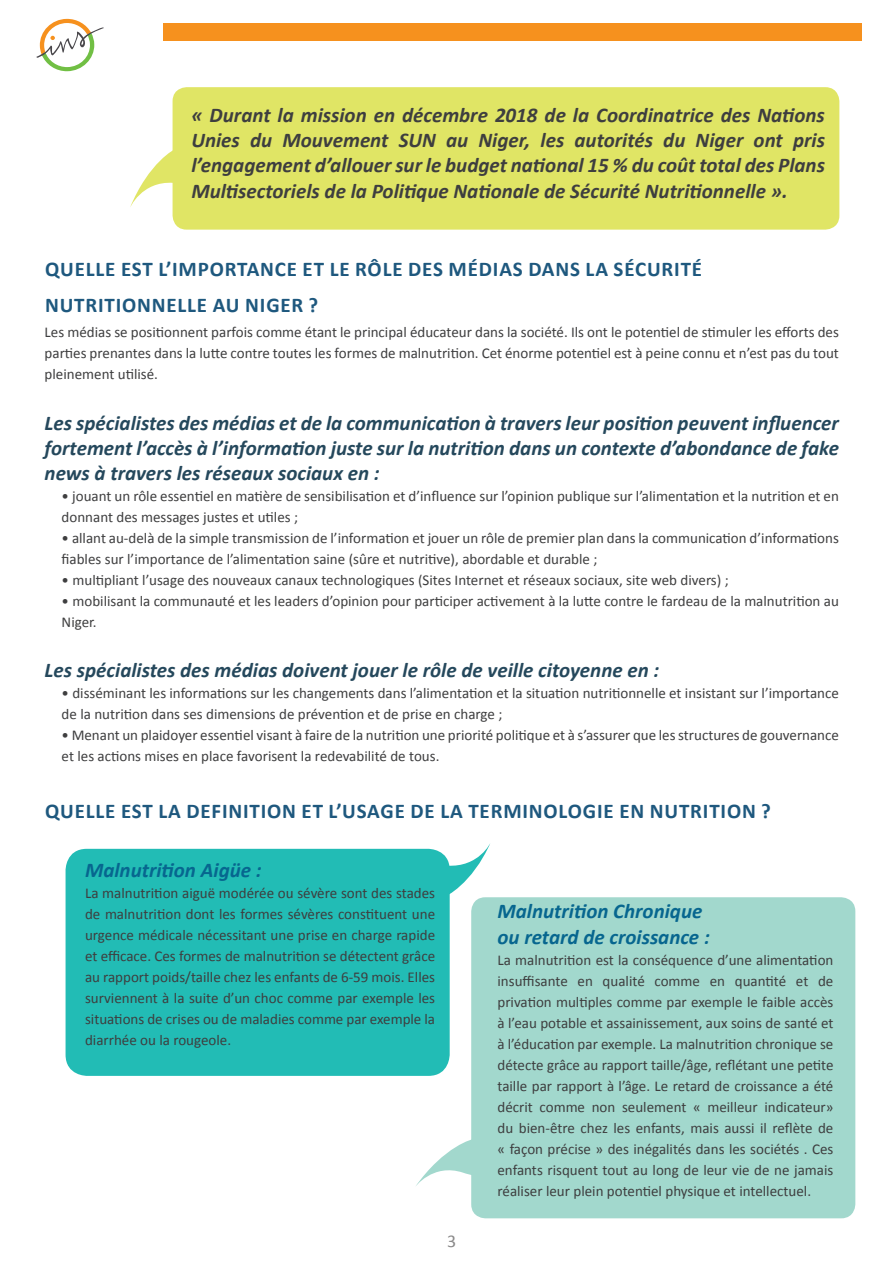
<style>
.page{position:relative;width:893px;height:1263px;background:#fff}
.page>*{position:absolute;margin:0;border:0;box-sizing:border-box;transform-origin:0 0}
.Texte_courant{font:italic 700 21px/25.2px "Calibri";color:#25485c;text-align:justify}
.Texte_courant-2{font:italic 700 21px/25.2px "Calibri";color:#3e3e3f;text-align:justify}
.Sous-titre_chapitr{font:700 21px/36px "Calibri";letter-spacing:.04em;color:#1e587e}
.Texte_courant-3{font:italic 700 21px "Calibri";color:#07668f}
.t1{font:18px "Calibri";color:#8a8989}
.Texte_courant-4{font:15px/21px "Calibri";color:#3e3e3f}
</style>
<div class="page">
<div style="left:173px;top:87px;width:666px;height:143px;background:#e0e565;border-radius:14px"></div>
<svg style="left:130px;top:149px;width:43px;height:59px"></svg>
<div style="left:471px;top:897px;width:384px;height:321px;background:#a2d8cd;border-radius:14px"></div>
<svg style="left:416px;top:1139px;width:56px;height:48px"></svg>
<div style="left:164px;top:23px;width:698px;height:18px;background:#f6911e"></div>
<div style="left:66px;top:849px;width:384px;height:227px;background:#22bcb5;border-radius:21px"></div>
<svg style="left:415px;top:844px;width:75px;height:53px"></svg>
<svg style="left:36px;top:19px;width:68px;height:52px"></svg>
<p class="Texte_courant-2" style="left:191px;top:103px;width:635px">« Durant la mission en décembre 2018 de la Coordinatrice des Nations Unies du Mouvement SUN au Niger, les autorités du Niger ont pris l’engagement d’allouer sur le budget national 15 % du coût total des Plans Multisectoriels de la Politique Nationale de Sécurité Nutritionnelle ».</p>
<p class="Sous-titre_chapitr" style="left:45px;top:251px;width:659px">QUELLE EST L’IMPORTANCE ET LE RÔLE DES MÉDIAS DANS LA SÉCURITÉ<br>NUTRITIONNELLE AU NIGER ?</p>
<p class="Texte_courant-4" style="left:45px;top:322px;width:796px;text-align:justify">Les médias se positionnent parfois comme étant le principal éducateur dans la société. Ils ont le potentiel de stimuler les efforts des parties prenantes dans la lutte contre toutes les formes de malnutrition. Cet énorme potentiel est à peine connu et n’est pas du tout pleinement utilisé.</p>
<p class="Texte_courant" style="left:45px;top:410px;width:796px">Les spécialistes des médias et de la communication à travers leur position peuvent influencer fortement l’accès à l’information juste sur la nutrition dans un contexte d’abondance de fake news à travers les réseaux sociaux en :</p>
<p class="Texte_courant-4" style="left:62px;top:485px;width:779px">• jouant un rôle essentiel en matière de sensibilisation et d’influence sur l’opinion publique sur l’alimentation et la nutrition et en donnant des messages justes et utiles ;</p>
<p class="Texte_courant-4" style="left:62px;top:527px;width:779px">• allant au-delà de la simple transmission de l’information et jouer un rôle de premier plan dans la communication d’informations fiables sur l’importance de l’alimentation saine (sûre et nutritive), abordable et durable ;</p>
<p class="Texte_courant-4" style="left:62px;top:569px;width:669px">• multipliant l’usage des nouveaux canaux technologiques (Sites Internet et réseaux sociaux, site web divers) ;</p>
<p class="Texte_courant-4" style="left:62px;top:590px;width:779px">• mobilisant la communauté et les leaders d’opinion pour participer activement à la lutte contre le fardeau de la malnutrition au<br>Niger.</p>
<p class="Texte_courant" style="left:45px;top:658px;width:616px">Les spécialistes des médias doivent jouer le rôle de veille citoyenne en :</p>
<p class="Texte_courant-4" style="left:62px;top:683px;width:779px">• disséminant les informations sur les changements dans l’alimentation et la situation nutritionnelle et insistant sur l’importance de la nutrition dans ses dimensions de prévention et de prise en charge ;</p>
<p class="Texte_courant-4" style="left:62px;top:725px;width:779px">• Menant un plaidoyer essentiel visant à faire de la nutrition une priorité politique et à s’assurer que les structures de gouvernance et les actions mises en place favorisent la redevabilité de tous.</p>
<p class="Sous-titre_chapitr" style="left:45px;top:793px;width:727px">QUELLE EST LA DEFINITION ET L’USAGE DE LA TERMINOLOGIE EN NUTRITION ?</p>
<p class="Texte_courant-3" style="left:85px;top:856px;width:178px">Malnutrition Aigüe :</p>
<p class="Texte_courant-4" style="left:85px;top:882px;width:352px;text-align:justify">La malnutrition aiguë modérée ou sévère sont des stades de malnutrition dont les formes sévères constituent une urgence médicale nécessitant une prise en charge rapide et efficace. Ces formes de malnutrition se détectent grâce au rapport poids/taille chez les enfants de 6-59 mois. Elles surviennent à la suite d’un choc comme par exemple les situations de crises ou de maladies comme par exemple la diarrhée ou la rougeole.</p>
<p class="t1" style="left:447px;top:1229px;width:11px">3</p>
<p class="Texte_courant-3" style="left:497px;top:898px;width:206px">Malnutrition Chronique</p>
<p class="Texte_courant-3" style="left:497px;top:923px;width:214px">ou retard de croissance :</p>
<p class="Texte_courant-4" style="left:497px;top:949px;width:337px;text-align:justify">La malnutrition est la conséquence d’une alimentation insuffisante en qualité comme en quantité et de privation multiples comme par exemple le faible accès à l’eau potable et assainissement, aux soins de santé et à l’éducation par exemple. La malnutrition chronique se détecte grâce au rapport taille/âge, reflétant une petite taille par rapport à l’âge. Le retard de croissance a été décrit comme non seulement « meilleur indicateur» du bien-être chez les enfants, mais aussi il reflète de « façon précise » des inégalités dans les sociétés . Ces enfants risquent tout au long de leur vie de ne jamais réaliser leur plein potentiel physique et intellectuel.</p>
</div>
